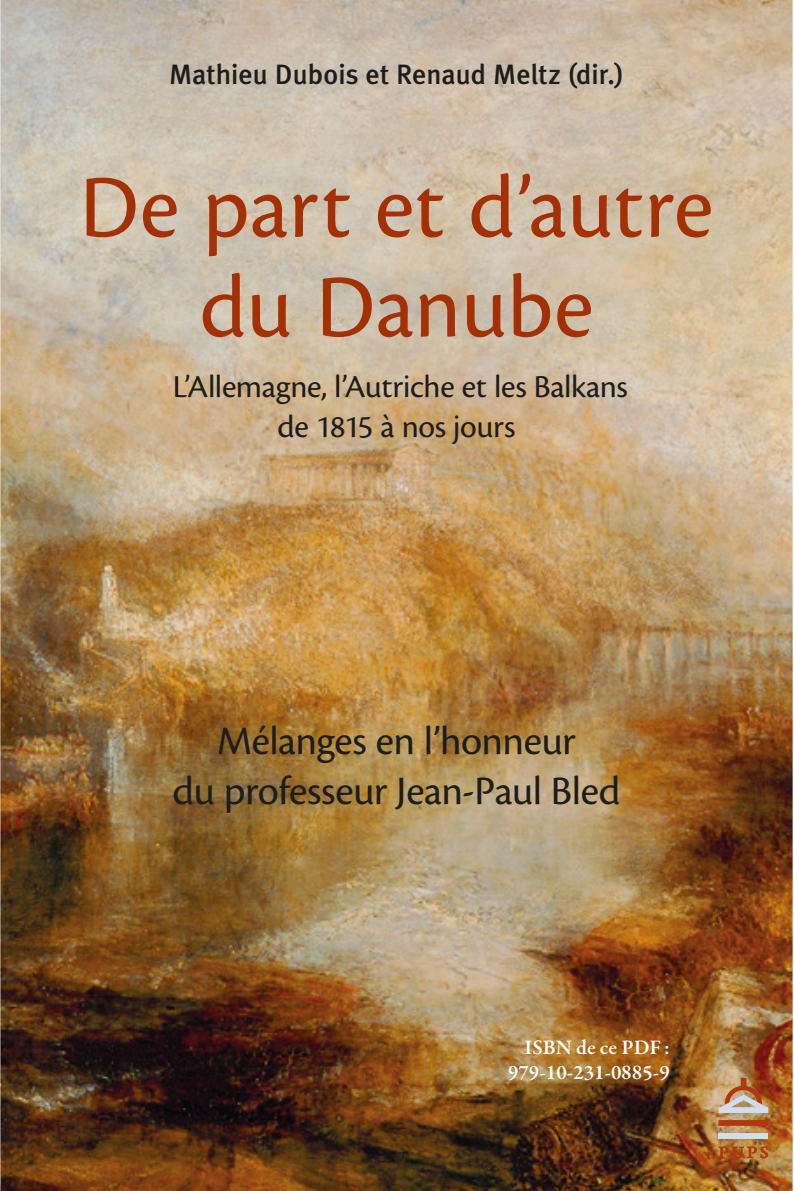
<style>
.page{position:relative;width:794px;height:1191px;background:#fff}
.page>*{position:absolute;margin:0;border:0;box-sizing:border-box;transform-origin:0 0}
.t1{font:93.1px/99.8px "Cronos Pro";color:#a43006;text-align:center}
.t2{font:42px/50.4px "Cronos Pro";letter-spacing:-.01em;color:#1d1d1b;text-align:center}
.t3{font:33.25px/39.9px "Cronos Pro";letter-spacing:-.01em;color:#1d1d1b;text-align:center}
.t4{font:500 28px "Meta Plus";color:#1d1d1b}
.t5{font:600 21px/25.2px "Garamond Premr Pro";color:#fff;text-align:right}
</style>
<div class="page">
<img style="left:1px;top:0;width:791px;height:1191px">
<svg style="left:718px;top:1120px;width:50px;height:5px"></svg>
<div style="left:718px;top:1133px;width:50px;height:5px;background:#cfddec"></div>
<svg style="left:718px;top:1077px;width:50px;height:36px;background:#bc9276"></svg>
<svg style="left:718px;top:1146px;width:50px;height:12px"></svg>
<p class="t4" style="left:169px;top:58px;width:456px">Mathieu Dubois et Renaud Meltz (dir.)</p>
<h1 class="t1" style="left:80px;top:158px;width:635px">De part et d’autre du Danube</h1>
<p class="t3" style="left:173px;top:366px;width:457px">L’Allemagne, l’Autriche et les Balkans de 1815 à nos jours</p>
<p class="t2" style="left:172px;top:715px;width:449px">Mélanges en l’honneur<br>du professeur Jean-Paul Bled</p>
<p class="t5" style="left:508px;top:1035px;width:163px">ISBN de ce PDF:<br>979-10-231-0885-9</p>
</div>
